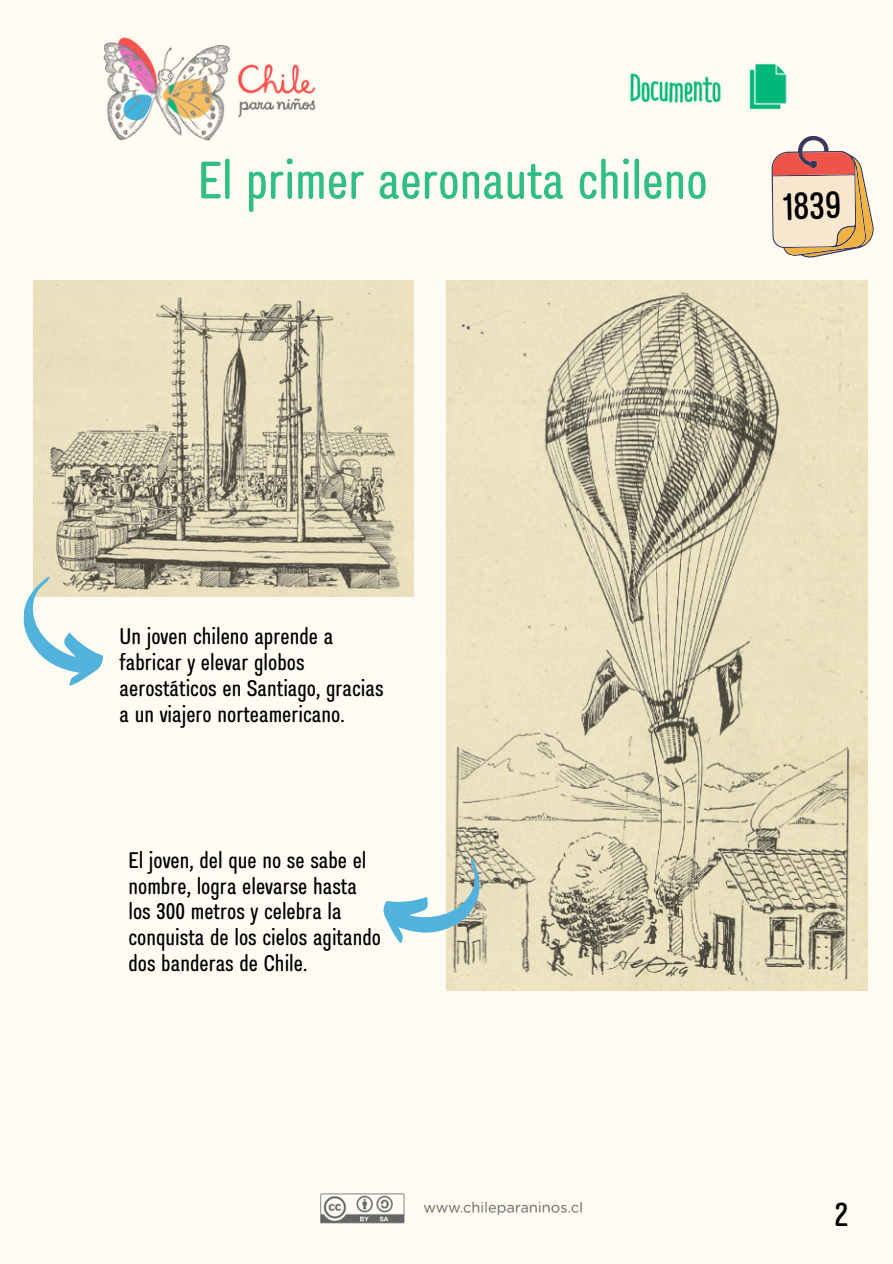
<style>
.page{position:relative;width:893px;height:1264px;background:#fff}
.page>*{position:absolute;margin:0;border:0;box-sizing:border-box;transform-origin:0 0}
.t1{font:500 condensed 52.5px "Prachason Neue Mon";color:#31be85}
.t2{font:500 condensed 37.5px "Prachason Neue Mon";color:#000}
.t3{font:500 condensed 33px "Prachason Neue Mon";color:#000}
.t4{font:500 condensed 22.5px/25.8px "Prachason Neue Mon";color:#000}
</style>
<div class="page">
<div style="left:0;top:0;width:892px;height:1262px;background:#fefcf2"></div>
<img style="left:103px;top:37px;width:684px;height:104px">
<img style="left:320px;top:1193px;width:262px;height:31px">
<svg style="left:755px;top:128px;width:119px;height:130px"></svg>
<img style="left:446px;top:281px;width:420px;height:709px">
<img style="left:33px;top:281px;width:380px;height:316px">
<svg style="left:23px;top:576px;width:83px;height:110px"></svg>
<svg style="left:383px;top:832px;width:110px;height:133px"></svg>
<h1 class="t1" style="left:198px;top:156px;width:511px">El primer aeronauta chileno</h1>
<h2 class="t2" style="left:783px;top:190px;width:59px;rotate:-2deg">1839</h2>
<p class="t4" style="left:120px;top:624px;width:265px">Un joven chileno aprende a fabricar y elevar globos aerostáticos en Santiago, gracias a un viajero norteamericano.</p>
<p class="t4" style="left:128px;top:848px;width:254px">El joven, del que no se sabe el nombre, logra elevarse hasta los 300 metros y celebra la conquista de los cielos agitando dos banderas de Chile.</p>
<h3 class="t3" style="left:834px;top:1199px;width:15px">2</h3>
</div>
